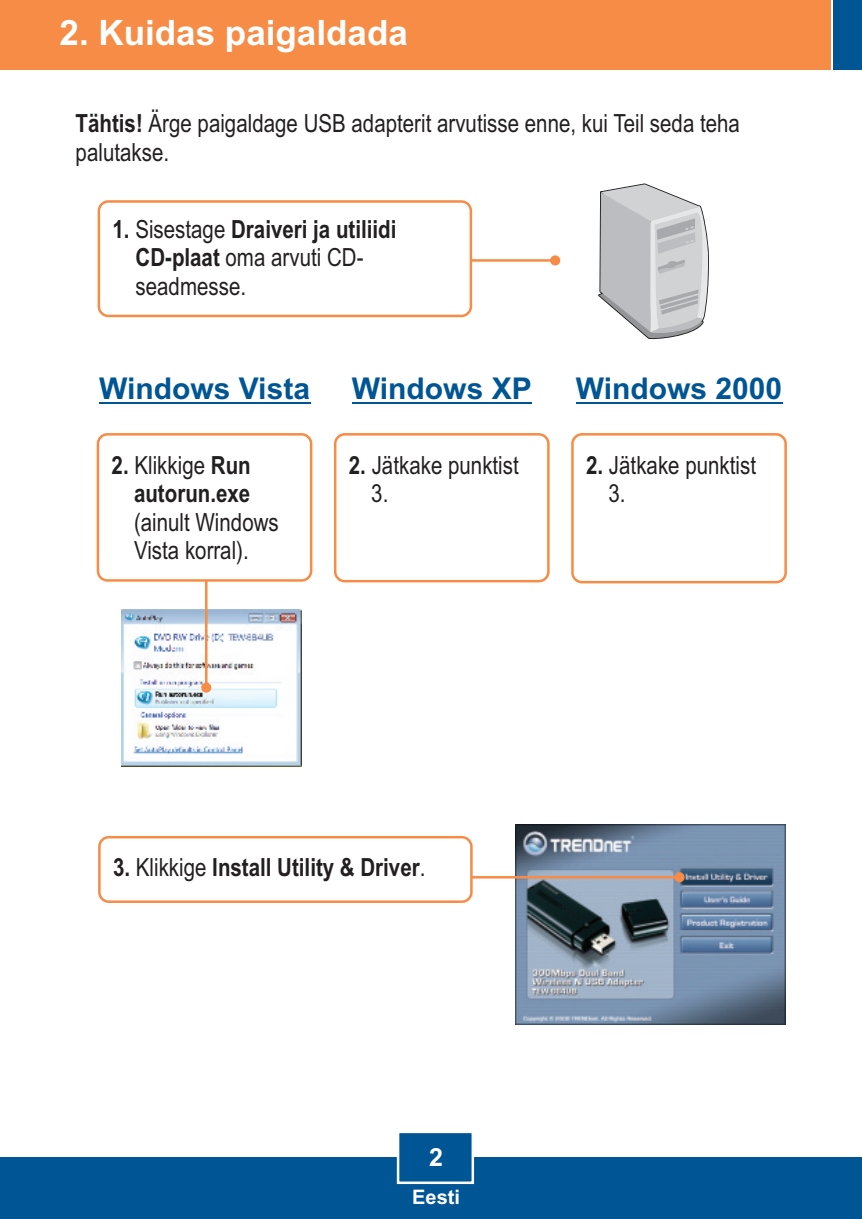
<style>
.page{position:relative;width:862px;height:1219px;background:#fff}
.page>*{position:absolute;margin:0;border:0;box-sizing:border-box;transform-origin:0 0}
.t1{font:700 35px "Arial";color:#fff}
.t2{font:700 30px "Arial";color:#005595}
.t3{font:25px/28.2px "Arial Narrow";color:#231f20}
.t4{font:700 25px/28.5px "Arial Narrow";color:#231f20;text-align:right}
.t5{font:700 25px "Arial";color:#fff}
.t6{font:700 20px "Arial";color:#fff}
.s1{font-weight:700}
.s2{font-weight:400}
</style>
<div class="page">
<img style="left:515px;top:824px;width:270px;height:200px">
<svg style="left:472px;top:872px;width:212px;height:10px;background:#c3b0a8"></svg>
<img style="left:121px;top:609px;width:181px;height:157px">
<svg style="left:201px;top:581px;width:10px;height:111px"></svg>
<div style="left:0;top:1157px;width:861px;height:61px;background:#005595"></div>
<div style="left:0;top:0;width:830px;height:70px;background:#f68c45"></div>
<div style="left:833px;top:0;width:28px;height:70px;background:#005595"></div>
<svg style="left:396px;top:1133px;width:79px;height:51px"></svg>
<div style="left:98px;top:200px;width:374px;height:117px;background:#fff;border:3px solid #f68c45;border-radius:9px"></div>
<hr style="left:99px;top:402px;width:211px;height:1px;background:#005595">
<div style="left:98px;top:835px;width:374px;height:67px;background:#fff;border:3px solid #f68c45;border-radius:9px"></div>
<div style="left:97px;top:433px;width:215px;height:148px;background:#fff;border:3px solid #f68c45;border-radius:9px"></div>
<hr style="left:352px;top:402px;width:179px;height:1px;background:#005595">
<hr style="left:575px;top:402px;width:207px;height:1px;background:#005595">
<div style="left:334px;top:433px;width:215px;height:149px;background:#fff;border:3px solid #f68c45;border-radius:9px"></div>
<div style="left:571px;top:433px;width:215px;height:150px;background:#fff;border:3px solid #f68c45;border-radius:9px"></div>
<svg style="left:376px;top:183px;width:333px;height:157px"></svg>
<h1 class="t1" style="left:60px;top:20px;width:350px">2. Kuidas paigaldada</h1>
<p class="t3" style="left:76px;top:112px;width:666px"><span class="s1">Tähtis!</span> Ärge paigaldage USB adapterit arvutisse enne, kui Teil seda teha palutakse.</p>
<p class="t3" style="left:135px;top:217px;width:262px;text-indent:-23px"><span class="s1">1.</span> Sisestage <span class="s1">Draiveri ja utiliidi<br>CD-plaat</span> oma arvuti CD&shy;seadmesse.</p>
<p class="t2" style="left:99px;top:377px;width:212px">Windows Vista</p>
<p class="t4" style="left:112px;top:453px;width:140px">2. <span class="s2">Klikkige</span> Run autorun.exe</p>
<p class="t3" style="left:134px;top:510px;width:146px">(ainult Windows<br>Vista korral).</p>
<p class="t2" style="left:352px;top:377px;width:181px">Windows XP</p>
<p class="t2" style="left:575px;top:377px;width:208px">Windows 2000</p>
<p class="t3" style="left:371px;top:453px;width:149px;text-indent:-22px"><span class="s1">2.</span> Jätkake punktist<br>3.</p>
<p class="t3" style="left:608px;top:453px;width:149px;text-indent:-22px"><span class="s1">2.</span> Jätkake punktist<br>3.</p>
<p class="t4" style="left:113px;top:854px;width:314px">3. <span class="s2">Klikkige</span> Install Utility &amp; Driver<span class="s2">.</span></p>
<p class="t5" style="left:429px;top:1147px;width:15px">2</p>
<p class="t6" style="left:412px;top:1188px;width:49px">Eesti</p>
</div>
